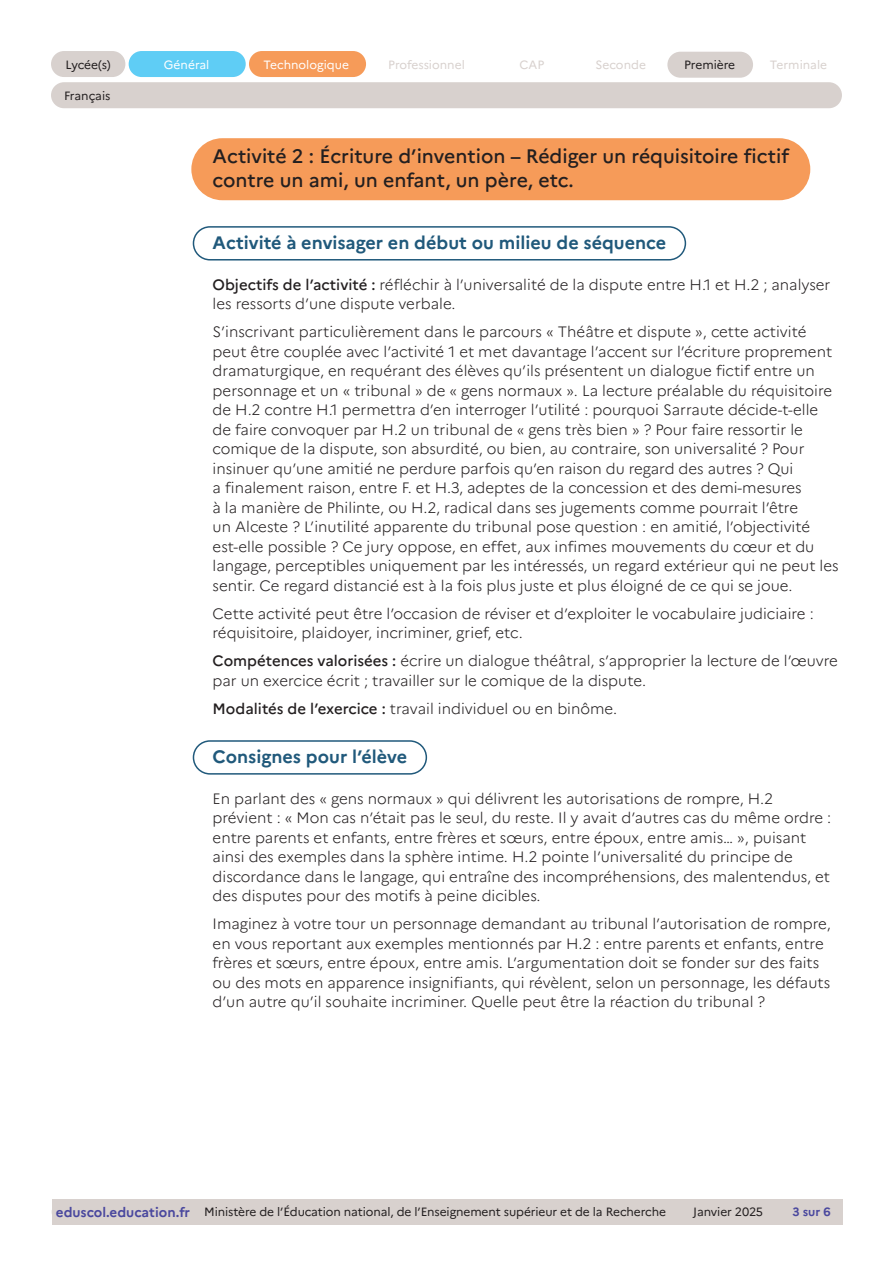
<style>
.page{position:relative;width:893px;height:1263px;background:#fff}
.page>*{position:absolute;margin:0;border:0;box-sizing:border-box;transform-origin:0 0}
._03_titre_2{font:500 19.5px/23.4px "Marianne";color:#231f20}
._04_titre_3{font:700 18px "Marianne";color:#20597b}
.Texte_courant{font:300 15px/19.5px "Marianne";color:#231f20}
.t1{font:12px "Marianne";letter-spacing:-.01em;color:#231f20}
.t2{font:12px "Marianne";color:#d8d1ce}
.t3{font:12px "Marianne";color:#fff}
.t4{font:700 12px "Marianne";color:#4a489e}
.s1{font-weight:500}
.s2{font-weight:700;font-size:13.5px;color:#4a489e}
</style>
<div class="page">
<div style="left:51px;top:51px;width:74px;height:26px;background:#d8d1ce;border-radius:13px"></div>
<div style="left:129px;top:51px;width:117px;height:26px;background:#5fcdf5;border-radius:13px"></div>
<div style="left:249px;top:51px;width:117px;height:26px;background:#f69b59;border-radius:13px"></div>
<div style="left:667px;top:52px;width:86px;height:26px;background:#d8d1ce;border-radius:13px"></div>
<div style="left:51px;top:82px;width:791px;height:26px;background:#d8d1ce;border-radius:13px"></div>
<div style="left:52px;top:1199px;width:142px;height:26px;background:#d8d1ce"></div>
<div style="left:194px;top:1199px;width:482px;height:26px;background:#d8d1ce"></div>
<div style="left:676px;top:1199px;width:104px;height:26px;background:#d8d1ce"></div>
<div style="left:780px;top:1199px;width:63px;height:26px;background:#d8d1ce"></div>
<div style="left:191px;top:138px;width:619px;height:62px;background:#f69b59;border-radius:31px"></div>
<div style="left:193px;top:226px;width:493px;height:34px;border:2px solid #20597b;border-radius:16px"></div>
<div style="left:193px;top:740px;width:234px;height:35px;border:2px solid #20597b;border-radius:16px"></div>
<p class="t1" style="left:65px;top:57px;width:47px">Lycée(s)</p>
<p class="t3" style="left:164px;top:57px;width:47px">Général</p>
<p class="t3" style="left:263px;top:57px;width:87px">Technologique</p>
<p class="t2" style="left:388px;top:57px;width:78px">Professionnel</p>
<p class="t2" style="left:520px;top:58px;width:26px">CAP</p>
<p class="t2" style="left:596px;top:58px;width:52px">Seconde</p>
<p class="t1" style="left:684px;top:58px;width:53px">Première</p>
<p class="t2" style="left:770px;top:58px;width:59px">Terminale</p>
<p class="t1" style="left:64px;top:88px;width:48px">Français</p>
<p class="_03_titre_2" style="left:213px;top:145px;width:578px">Activité 2 : Écriture d’invention – Rédiger un réquisitoire fictif contre un ami, un enfant, un père, etc.</p>
<p class="_04_titre_3" style="left:213px;top:231px;width:455px">Activité à envisager en début ou milieu de séquence</p>
<p class="Texte_courant" style="left:213px;top:275px;width:619px"><span class="s1">Objectifs de l’activité :</span> réfléchir à l’universalité de la dispute entre H.1 et H.2 ; analyser les ressorts d’une dispute verbale.</p>
<p class="Texte_courant" style="left:213px;top:322px;width:628px">S’inscrivant particulièrement dans le parcours « Théâtre et dispute », cette activité peut être couplée avec l’activité 1 et met davantage l’accent sur l’écriture proprement dramaturgique, en requérant des élèves qu’ils présentent un dialogue fictif entre un personnage et un « tribunal » de « gens normaux ». La lecture préalable du réquisitoire de H.2 contre H.1 permettra d’en interroger l’utilité : pourquoi Sarraute décide-t-elle de faire convoquer par H.2 un tribunal de « gens très bien » ? Pour faire ressortir le comique de la dispute, son absurdité, ou bien, au contraire, son universalité ? Pour insinuer qu’une amitié ne perdure parfois qu’en raison du regard des autres ? Qui<br>a finalement raison, entre F. et H.3, adeptes de la concession et des demi-mesures<br>à la manière de Philinte, ou H.2, radical dans ses jugements comme pourrait l’être<br>un Alceste ? L’inutilité apparente du tribunal pose question : en amitié, l’objectivité est-elle possible ? Ce jury oppose, en effet, aux infimes mouvements du cœur et du langage, perceptibles uniquement par les intéressés, un regard extérieur qui ne peut les sentir. Ce regard distancié est à la fois plus juste et plus éloigné de ce qui se joue.</p>
<p class="Texte_courant" style="left:213px;top:604px;width:603px">Cette activité peut être l’occasion de réviser et d’exploiter le vocabulaire judiciaire : réquisitoire, plaidoyer, incriminer, grief, etc.</p>
<p class="Texte_courant" style="left:213px;top:651px;width:627px"><span class="s1">Compétences valorisées :</span> écrire un dialogue théâtral, s’approprier la lecture de l’œuvre par un exercice écrit ; travailler sur le comique de la dispute.</p>
<p class="Texte_courant" style="left:213px;top:699px;width:406px"><span class="s1">Modalités de l’exercice :</span> travail individuel ou en binôme.</p>
<p class="_04_titre_3" style="left:213px;top:746px;width:196px">Consignes pour l’élève</p>
<p class="Texte_courant" style="left:213px;top:789px;width:620px">En parlant des « gens normaux » qui délivrent les autorisations de rompre, H.2 prévient : « Mon cas n’était pas le seul, du reste. Il y avait d’autres cas du même ordre : entre parents et enfants, entre frères et sœurs, entre époux, entre amis… », puisant ainsi des exemples dans la sphère intime. H.2 pointe l’universalité du principe de discordance dans le langage, qui entraîne des incompréhensions, des malentendus, et des disputes pour des motifs à peine dicibles.</p>
<p class="Texte_courant" style="left:213px;top:914px;width:620px">Imaginez à votre tour un personnage demandant au tribunal l’autorisation de rompre, en vous reportant aux exemples mentionnés par H.2 : entre parents et enfants, entre frères et sœurs, entre époux, entre amis. L’argumentation doit se fonder sur des faits ou des mots en apparence insignifiants, qui révèlent, selon un personnage, les défauts d’un autre qu’il souhaite incriminer. Quelle peut être la réaction du tribunal ?</p>
<p class="t1" style="left:56px;top:1205px;width:612px"><span class="s2">eduscol.education.fr</span> Ministère de l’Éducation national, de l’Enseignement supérieur et de la Recherche</p>
<p class="t1" style="left:693px;top:1205px;width:71px">Janvier 2025</p>
<p class="t4" style="left:792px;top:1205px;width:40px">3 sur 6</p>
</div>
